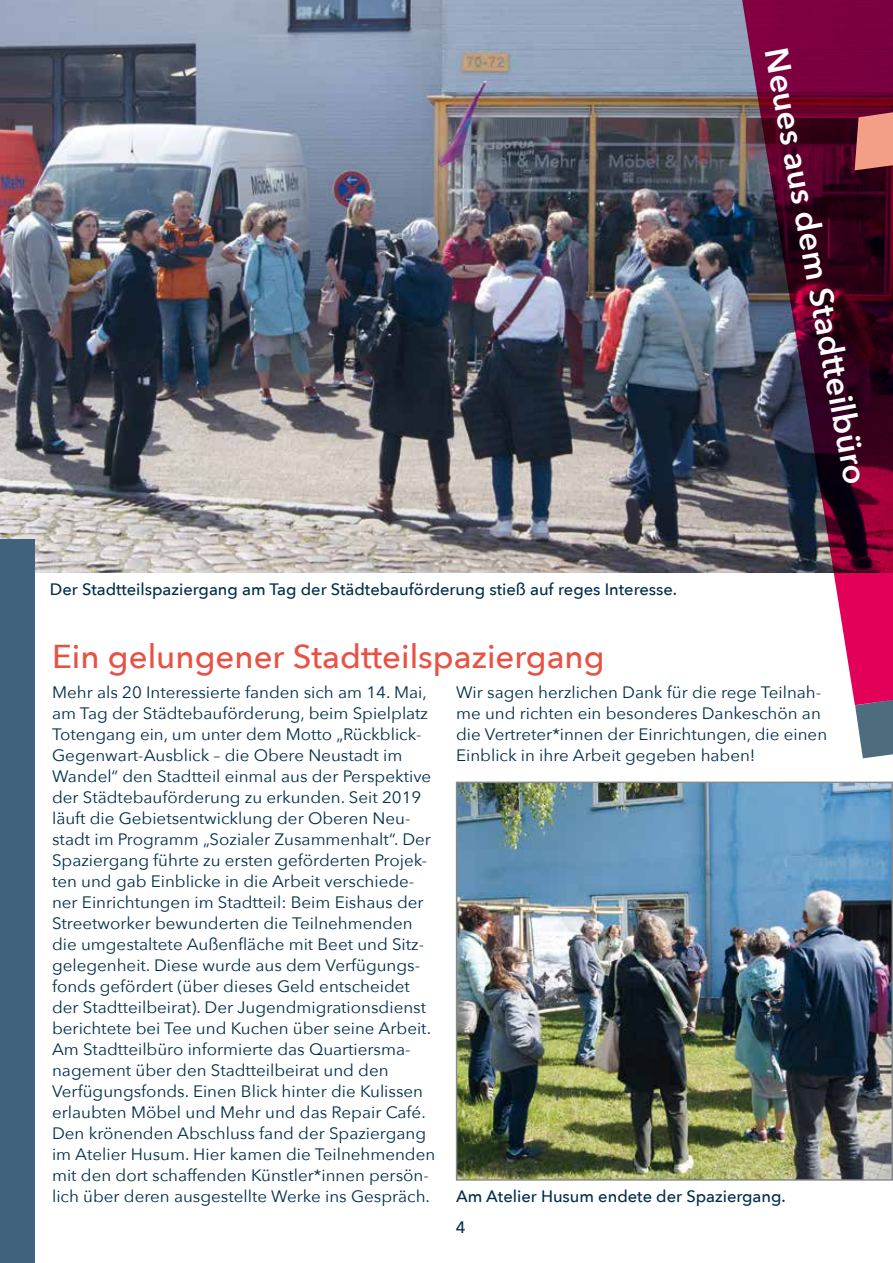
<style>
.page{position:relative;width:893px;height:1263px;background:#fff}
.page>*{position:absolute;margin:0;border:0;box-sizing:border-box;transform-origin:0 0}
.t1{font:500 33px "Avenir Next";color:#e85245}
.t2{font:600 33px "Avenir Next";color:#fff}
.t3{font:16.5px/21px "Avenir Next";color:#002e49}
.t4{font:500 16.5px/30.5px "Avenir Next";color:#002e49}
</style>
<div class="page">
<img style="left:458px;top:784px;width:433px;height:395px">
<img style="left:0;top:0;width:737px;height:572px">
<div style="left:0;top:539px;width:34px;height:724px;background:#41627d"></div>
<img style="left:737px;top:0;width:156px;height:705px">
<svg style="left:855px;top:112px;width:38px;height:58px;background:#dd8a7a"></svg>
<svg style="left:855px;top:561px;width:38px;height:197px;background:#b72365"></svg>
<p class="t4" style="left:50px;top:573px;width:629px">Der Stadtteilspaziergang am Tag der Städtebauförderung stieß auf reges Interesse.</p>
<h1 class="t1" style="left:52px;top:629px;width:554px">Ein gelungener Stadtteilspaziergang</h1>
<h1 class="t2" style="left:801px;top:43px;width:444px;rotate:79deg">Neues aus dem Stadtteilbüro</h1>
<p class="t3" style="left:52px;top:681px;width:385px">Mehr als 20 Interessierte fanden sich am 14. Mai, am Tag der Städtebauförderung, beim Spielplatz Totengang ein, um unter dem Motto „Rückblick-Gegenwart-Ausblick – die Obere Neustadt im Wandel“ den Stadtteil einmal aus der Perspektive der Städtebauförderung zu erkunden. Seit 2019 läuft die Gebietsentwicklung der Oberen Neu&shy;stadt im Programm „Sozialer Zusammenhalt“. Der Spaziergang führte zu ersten geförderten Projek&shy;ten und gab Einblicke in die Arbeit verschiede&shy;ner Einrichtungen im Stadtteil: Beim Eishaus der Streetworker bewunderten die Teilnehmenden die umgestaltete Außenfläche mit Beet und Sitz&shy;gelegenheit. Diese wurde aus dem Verfügungs&shy;fonds gefördert (über dieses Geld entscheidet der Stadtteilbeirat). Der Jugendmigrationsdienst berichtete bei Tee und Kuchen über seine Arbeit.<br>Am Stadtteilbüro informierte das Quartiersma&shy;nagement über den Stadtteilbeirat und den Verfügungsfonds. Einen Blick hinter die Kulissen erlaubten Möbel und Mehr und das Repair Café.<br>Den krönenden Abschluss fand der Spaziergang im Atelier Husum. Hier kamen die Teilnehmenden mit den dort schaffenden Künstler*innen persön&shy;lich über deren ausgestellte Werke ins Gespräch.</p>
<p class="t3" style="left:456px;top:681px;width:373px">Wir sagen herzlichen Dank für die rege Teilnah&shy;me und richten ein besonderes Dankeschön an die Vertreter*innen der Einrichtungen, die einen Einblick in ihre Arbeit gegeben haben!</p>
<p class="t4" style="left:456px;top:1181px;width:331px">Am Atelier Husum endete der Spaziergang.<br>4</p>
</div>
